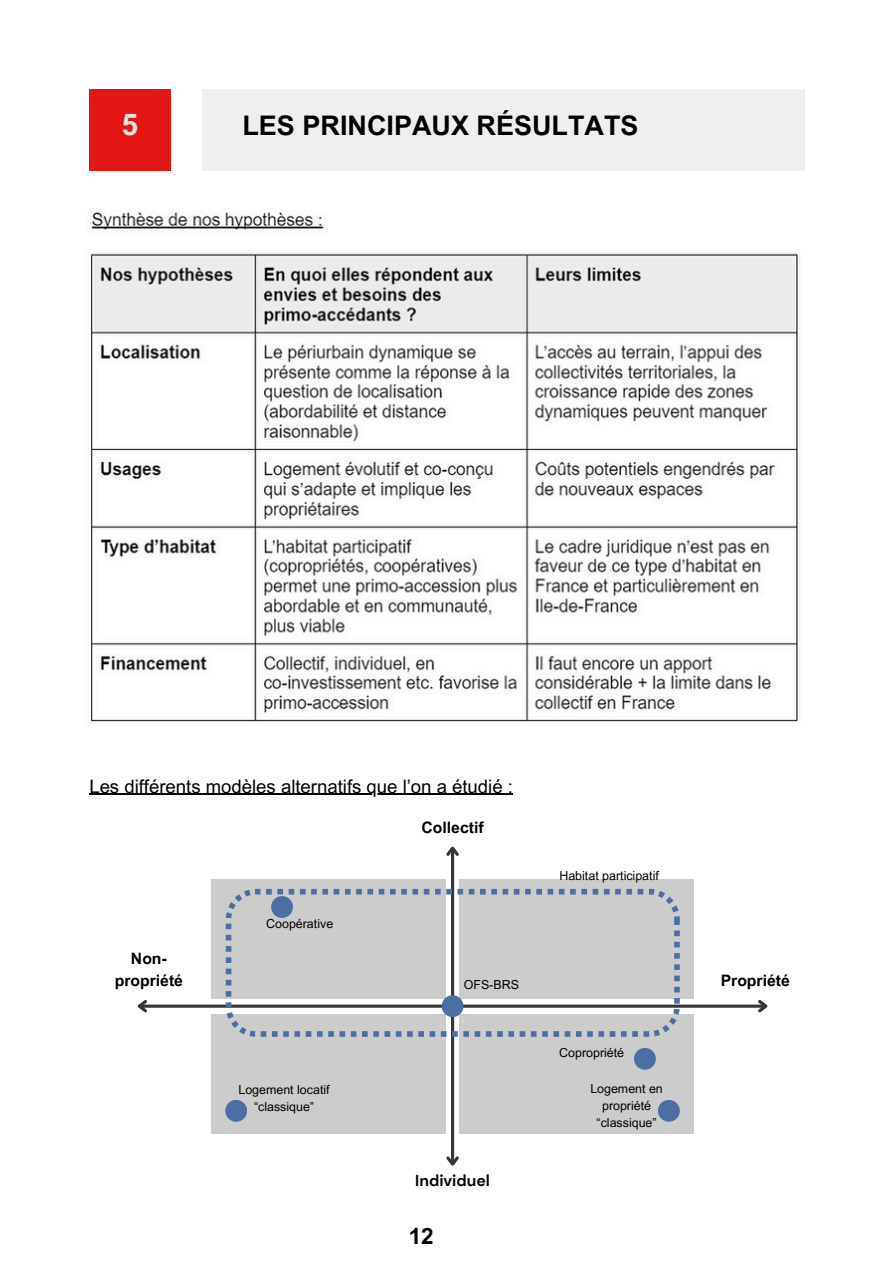
<style>
.page{position:relative;width:894px;height:1264px;background:#fff}
.page>*{position:absolute;margin:0;border:0;box-sizing:border-box;transform-origin:0 0}
.t1{font:700 30px "Arial MT Pro";color:#e4e2de}
.t2{font:700 27px "Arial MT Pro";color:#000}
.t3{font:700 22.5px "Arial MT Pro";color:#000}
.t4{font:18.6px "Arial MT Pro";color:#000}
.t5{font:700 15.75px/21.9px "Arial MT Pro";color:#000;text-align:center}
.t6{font:700 15.75px "DM Sans";color:#000}
.t7{font:12.45px/16.5px "Arial MT Pro";color:#000;text-align:center}
</style>
<div class="page">
<div style="left:89px;top:89px;width:81px;height:81px;background:#e31616"></div>
<div style="left:202px;top:89px;width:602px;height:81px;background:#efefef"></div>
<div style="left:211px;top:878px;width:235px;height:120px;background:#ccc"></div>
<div style="left:459px;top:878px;width:234px;height:120px;background:#ccc"></div>
<div style="left:211px;top:1013px;width:235px;height:120px;background:#ccc"></div>
<div style="left:459px;top:1013px;width:234px;height:120px;background:#ccc"></div>
<hr style="left:451px;top:848px;width:3px;height:316px;background:#363636">
<svg style="left:446px;top:846px;width:13px;height:12px"></svg>
<svg style="left:446px;top:1153px;width:13px;height:13px"></svg>
<hr style="left:139px;top:1004px;width:626px;height:3px;background:#363636">
<svg style="left:755px;top:1000px;width:13px;height:13px"></svg>
<svg style="left:137px;top:1000px;width:13px;height:13px"></svg>
<div style="left:657px;top:1099px;width:22px;height:22px;background:#4c6ea2;border-radius:50%"></div>
<div style="left:225px;top:1099px;width:22px;height:22px;background:#4c6ea2;border-radius:50%"></div>
<div style="left:633px;top:1047px;width:22px;height:22px;background:#4c6ea2;border-radius:50%"></div>
<svg style="left:226px;top:888px;width:453px;height:148px"></svg>
<img style="left:91px;top:212px;width:707px;height:510px">
<hr style="left:89px;top:793px;width:424px;height:1px;background:#000">
<h1 class="t1" style="left:121px;top:114px;width:18px">5</h1>
<h2 class="t2" style="left:242px;top:116px;width:397px">LES PRINCIPAUX RÉSULTATS</h2>
<h3 class="t4" style="left:89px;top:779px;width:425px">Les différents modèles alternatifs que l’on a étudié :</h3>
<p class="t5" style="left:115px;top:949px;width:70px">Non&shy;propriété</p>
<p class="t7" style="left:266px;top:916px;width:68px">Coopérative</p>
<p class="t7" style="left:238px;top:1083px;width:93px">Logement locatif “classique”</p>
<p class="t5" style="left:421px;top:818px;width:64px">Collectif</p>
<p class="t7" style="left:463px;top:978px;width:57px">OFS-BRS</p>
<p class="t6" style="left:415px;top:1170px;width:76px">Individuel</p>
<h3 class="t3" style="left:408px;top:1227px;width:27px">12</h3>
<p class="t7" style="left:559px;top:869px;width:101px">Habitat participatif</p>
<p class="t7" style="left:559px;top:1045px;width:66px">Copropriété</p>
<p class="t7" style="left:590px;top:1082px;width:74px">Logement en propriété “classique”</p>
<p class="t5" style="left:720px;top:971px;width:71px">Propriété</p>
</div>
